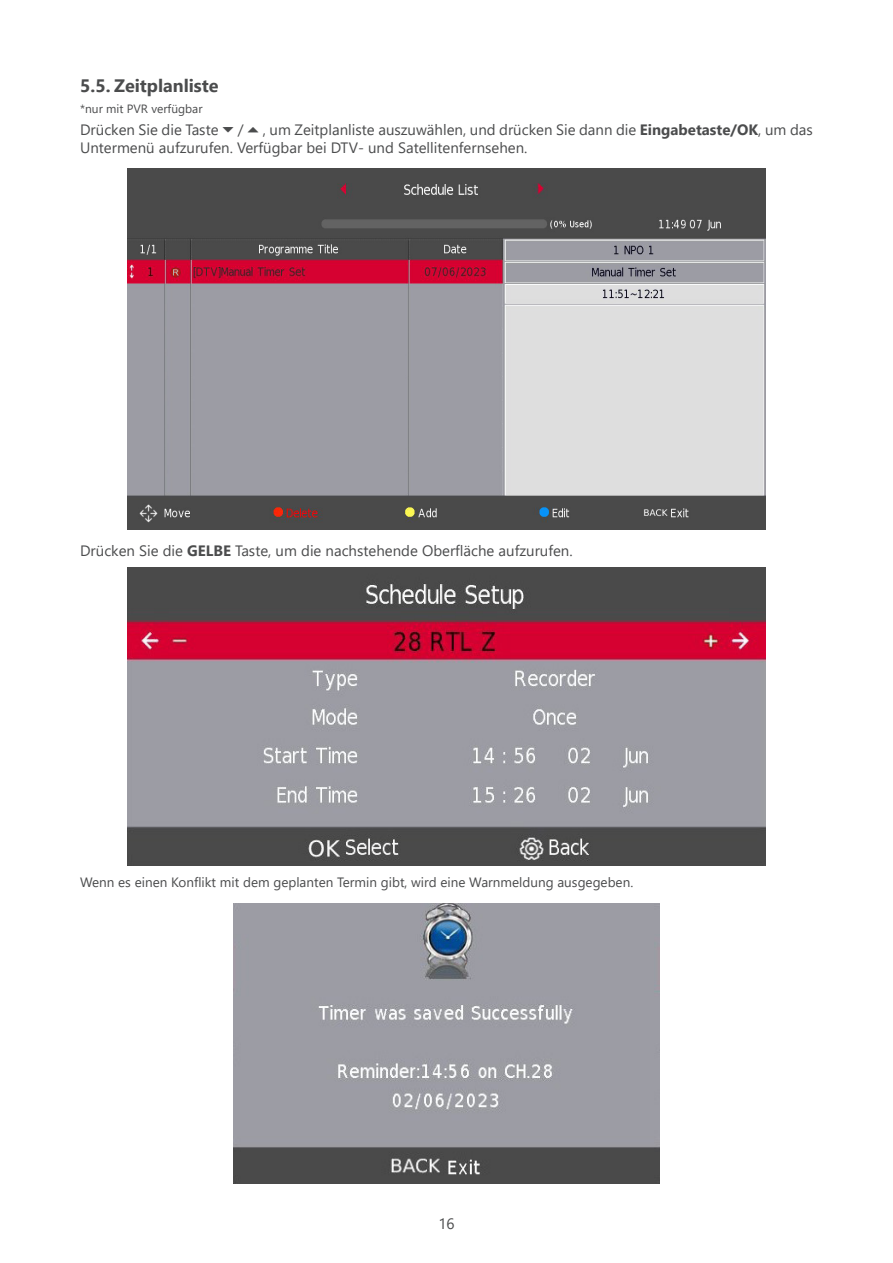
<style>
.page{position:relative;width:893px;height:1263px;background:#fff}
.page>*{position:absolute;margin:0;border:0;box-sizing:border-box;transform-origin:0 0}
.t1{font:700 18px "Segoe UI";color:#4b4c4d}
.t2{font:15px/18px "Segoe UI";color:#4b4c4d}
.t3{font:13.5px "Segoe UI";color:#4b4c4d}
.t4{font:12px "Segoe UI";color:#4b4c4d}
.s1{font-family:"Guifxv 2 Transports"}
.s2{font-weight:700}
</style>
<div class="page">
<img style="left:128px;top:169px;width:637px;height:360px">
<img style="left:128px;top:567px;width:637px;height:298px">
<img style="left:234px;top:903px;width:425px;height:281px">
<p class="t1" style="left:80px;top:69px;width:140px">5.5. Zeitplanliste</p>
<p class="t4" style="left:80px;top:97px;width:124px">*nur mit PVR verfügbar</p>
<p class="t2" style="left:80px;top:120px;width:734px">Drücken Sie die Taste <span class="s1">s</span> / <span class="s1">w</span> , um Zeitplanliste auszuwählen, und drücken Sie dann die <span class="s2">Eingabetaste/OK</span>, um das<br>Untermenü aufzurufen. Verfügbar bei DTV- und Satellitenfernsehen.</p>
<p class="t2" style="left:80px;top:540px;width:494px">Drücken Sie die <span class="s2">GELBE</span> Taste, um die nachstehende Oberfläche aufzurufen.</p>
<p class="t3" style="left:80px;top:870px;width:555px">Wenn es einen Konflikt mit dem geplanten Termin gibt, wird eine Warnmeldung ausgegeben.</p>
<p class="t2" style="left:438px;top:1213px;width:18px">16</p>
</div>
